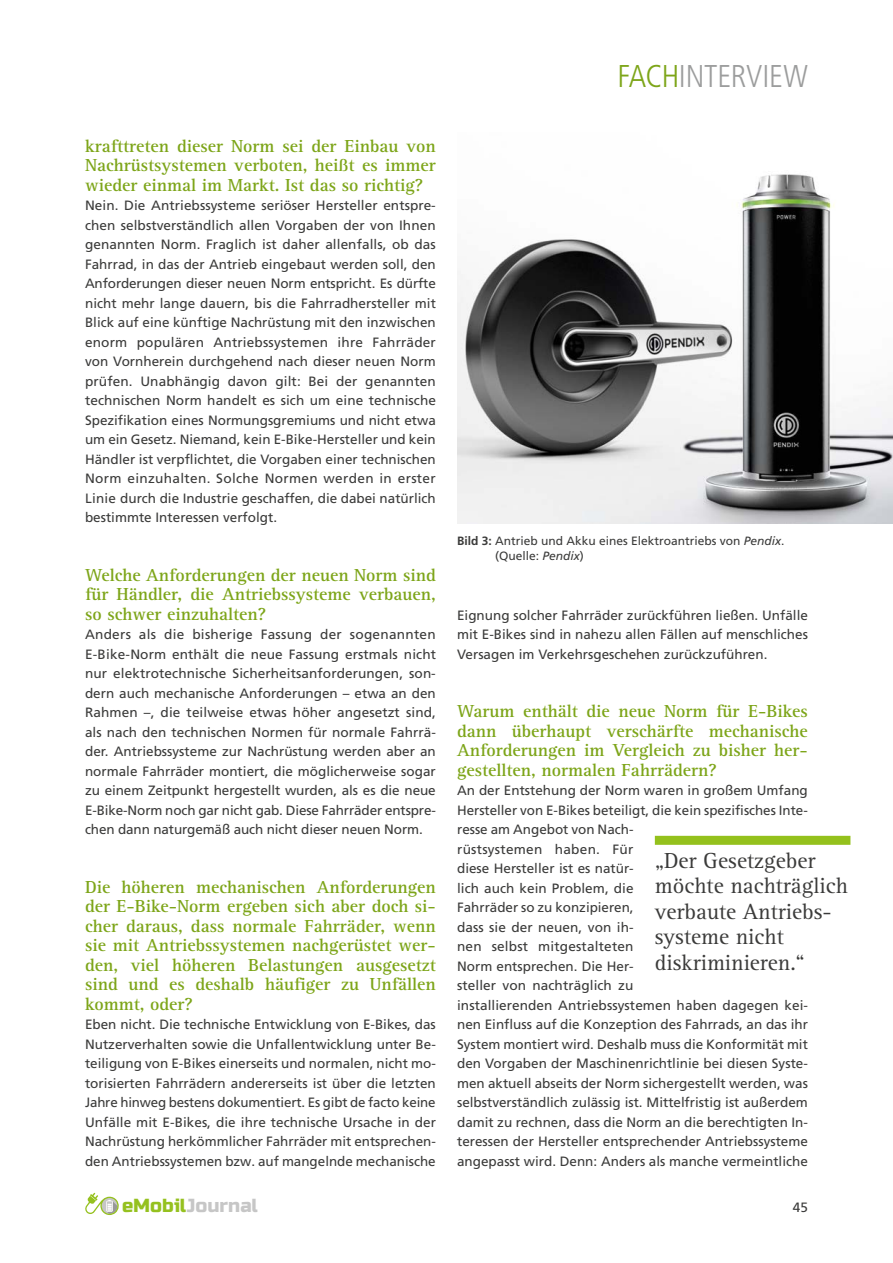
<style>
.page{position:relative;width:893px;height:1263px;background:#fff}
.page>*{position:absolute;margin:0;border:0;box-sizing:border-box;transform-origin:0 0}
.t1{font:300 condensed 31.5px "Frutiger LT Pro";letter-spacing:-.01em;color:#9c9d9d}
.t2{font:22.5px/25.5px "Rotis Serif Std";color:#3b3b3a}
.t3{font:18.9px "Russo One";color:#c6c6c6}
.t4{font:700 18px/19.5px "Rotis Serif Std";color:#7da519;text-align:justify}
.t5{font:13.5px/19.5px "Frutiger LT Pro";color:#3b3b3a;text-align:justify}
.t6{font:12px/15px "Frutiger LT Pro";color:#3b3b3a}
.s1{color:#7da519}
.s2{font-weight:700}
.s3{font-style:italic}
.s4{color:#95c11f}
</style>
<div class="page">
<svg style="left:85px;top:1193px;width:34px;height:22px"></svg>
<div style="left:655px;top:836px;width:195px;height:9px;background:#94c11c"></div>
<img style="left:457px;top:174px;width:436px;height:349px">
<p class="t4" style="left:85px;top:136px;width:352px">krafttreten dieser Norm sei der Einbau von Nachrüstsystemen verboten, heißt es immer wieder einmal im Markt. Ist das so richtig?</p>
<p class="t5" style="left:85px;top:196px;width:352px">Nein. Die Antriebssysteme seriöser Hersteller entspre&shy;chen selbstverständlich allen Vorgaben der von Ihnen genannten Norm. Fraglich ist daher allenfalls, ob das Fahrrad, in das der Antrieb eingebaut werden soll, den Anforderungen dieser neuen Norm entspricht. Es dürfte nicht mehr lange dauern, bis die Fahrradhersteller mit Blick auf eine künftige Nachrüstung mit den inzwischen enorm populären Antriebssystemen ihre Fahrräder von Vornherein durchgehend nach dieser neuen Norm prüfen. Unabhängig davon gilt: Bei der genannten technischen Norm handelt es sich um eine technische Spezifikation eines Normungsgremiums und nicht etwa um ein Gesetz. Niemand, kein E-Bike-Hersteller und kein Händler ist verpflichtet, die Vorgaben einer technischen Norm einzuhalten. Solche Normen werden in erster Linie durch die Industrie geschaffen, die dabei natürlich bestimmte Interessen verfolgt.</p>
<p class="t4" style="left:85px;top:565px;width:352px">Welche Anforderungen der neuen Norm sind für Händler, die Antriebssysteme verbauen, so schwer einzuhalten?</p>
<p class="t5" style="left:85px;top:625px;width:352px">Anders als die bisherige Fassung der sogenannten E-Bike-Norm enthält die neue Fassung erstmals nicht nur elektrotechnische Sicherheitsanforderungen, son&shy;dern auch mechanische Anforderungen – etwa an den Rahmen –, die teilweise etwas höher angesetzt sind, als nach den technischen Normen für normale Fahrrä&shy;der. Antriebssysteme zur Nachrüstung werden aber an normale Fahrräder montiert, die möglicherweise sogar zu einem Zeitpunkt hergestellt wurden, als es die neue E-Bike-Norm noch gar nicht gab. Diese Fahrräder entspre&shy;chen dann naturgemäß auch nicht dieser neuen Norm.</p>
<p class="t4" style="left:85px;top:877px;width:352px">Die höheren mechanischen Anforderungen der E-Bike-Norm ergeben sich aber doch si&shy;cher daraus, dass normale Fahrräder, wenn sie mit Antriebssystemen nachgerüstet wer&shy;den, viel höheren Belastungen ausgesetzt sind und es deshalb häufiger zu Unfällen kommt, oder?</p>
<p class="t5" style="left:85px;top:1015px;width:353px">Eben nicht. Die technische Entwicklung von E-Bikes, das Nutzerverhalten sowie die Unfallentwicklung unter Be&shy;teiligung von E-Bikes einerseits und normalen, nicht mo&shy;torisierten Fahrrädern andererseits ist über die letzten Jahre hinweg bestens dokumentiert. Es gibt de facto keine Unfälle mit E-Bikes, die ihre technische Ursache in der Nachrüstung herkömmlicher Fahrräder mit entsprechen&shy;den Antriebssystemen bzw. auf mangelnde mechanische</p>
<h1 class="t1" style="left:617px;top:58px;width:192px"><span class="s1">FACH</span>INTERVIEW</h1>
<p class="t6" style="left:495px;top:533px;width:291px;text-indent:-38px"><span class="s2">Bild 3:</span> Antrieb und Akku eines Elektroantriebs von <span class="s3">Pendix</span>. (Quelle: <span class="s3">Pendix</span>)</p>
<p class="t5" style="left:457px;top:605px;width:352px">Eignung solcher Fahrräder zurückführen ließen. Unfälle mit E-Bikes sind in nahezu allen Fällen auf menschliches Versagen im Verkehrsgeschehen zurückzuführen.</p>
<p class="t4" style="left:457px;top:702px;width:352px">Warum enthält die neue Norm für E-Bikes dann überhaupt verschärfte mechanische Anforderungen im Vergleich zu bisher her&shy;gestellten, normalen Fahrrädern?</p>
<p class="t5" style="left:457px;top:781px;width:352px;text-align:left">An der Entstehung der Norm waren in großem Umfang Hersteller von E-Bikes beteiligt, die kein spezifisches Inte&shy;resse am Angebot von Nach-<br>rüstsystemen haben. Für<br>diese Hersteller ist es natür-<br>lich auch kein Problem, die<br>Fahrräder so zu konzipieren,<br>dass sie der neuen, von ih-<br>nen selbst mitgestalteten<br>Norm entsprechen. Die Her-<br>steller von nachträglich zu<br>installierenden Antriebssystemen haben dagegen kei&shy;nen Einfluss auf die Konzeption des Fahrrads, an das ihr System montiert wird. Deshalb muss die Konformität mit den Vorgaben der Maschinenrichtlinie bei diesen Syste&shy;men aktuell abseits der Norm sichergestellt werden, was selbstverständlich zulässig ist. Mittelfristig ist außerdem damit zu rechnen, dass die Norm an die berechtigten In&shy;teressen der Hersteller entsprechender Antriebssysteme angepasst wird. Denn: Anders als manche vermeintliche</p>
<p class="t2" style="left:655px;top:848px;width:195px">„Der Gesetzgeber möchte nachträglich verbaute Antriebs&shy;systeme nicht diskriminieren.“</p>
<h3 class="t3" style="left:122px;top:1194px;width:138px"><span class="s4">eMobil</span>Journal</h3>
<p class="t5" style="left:793px;top:1197px;width:17px">45</p>
</div>
